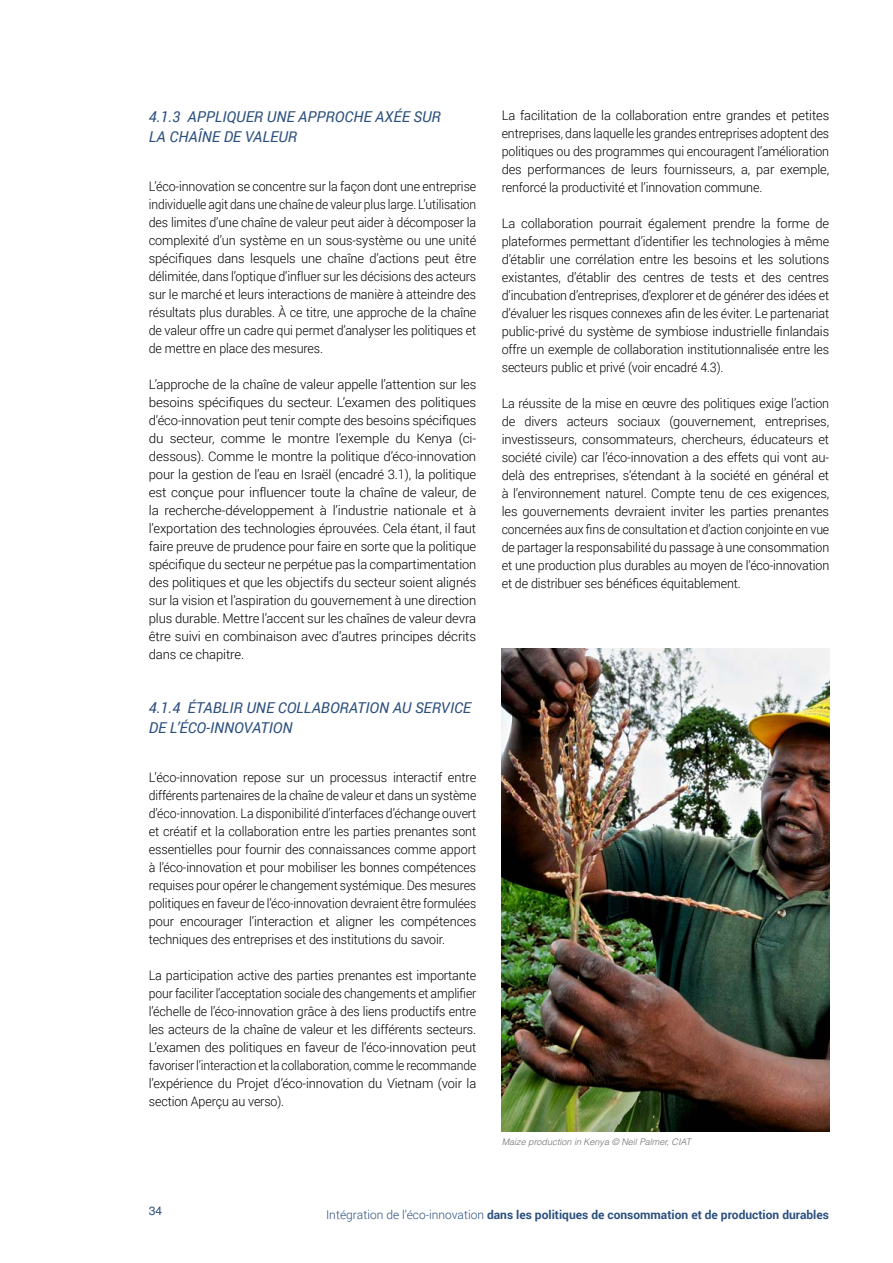
<style>
.page{position:relative;width:893px;height:1263px;background:#fff}
.page>*{position:absolute;margin:0;border:0;box-sizing:border-box;transform-origin:0 0}
.Chapter_Subtitle_Lev{font:italic 15px/19.5px "Roboto";color:#2d517e}
.Main_body{font:300 13.2px/18px "Roboto";letter-spacing:-.01em;color:#000;text-align:justify}
.Main_body-2{font:300 13.2px/18px "Roboto";letter-spacing:-.01em;color:#000;text-align:justify;scale:.95 1}
.Main_body-3{font:300 13.2px/18px "Roboto";letter-spacing:-.01em;color:#000;text-align:justify;scale:.96 1}
.t1{font:700 12px "Roboto";color:#2d517e}
.t2{font:12px "Helvetica LT Std";color:#2d517e}
.Credits{font:italic 300 9px "Helvetica LT Std";color:#6e6e6e}
.s1{font-weight:300}
</style>
<div class="page">
<img style="left:502px;top:649px;width:327px;height:482px">
<p class="Chapter_Subtitle_Lev" style="left:149px;top:106px;width:294px">4.1.3 APPLIQUER UNE APPROCHE AXÉE SUR<br>LA CHAÎNE DE VALEUR</p>
<p class="Main_body-2" style="left:149px;top:177px;width:346px">L’éco-innovation se concentre sur la façon dont une entreprise individuelle agit dans une chaîne de valeur plus large. L’utilisation des limites d’une chaîne de valeur peut aider à décomposer la complexité d’un système en un sous-système ou une unité spécifiques dans lesquels une chaîne d’actions peut être délimitée, dans l’optique d’influer sur les décisions des acteurs sur le marché et leurs interactions de manière à atteindre des résultats plus durables. À ce titre, une approche de la chaîne de valeur offre un cadre qui permet d’analyser les politiques et de mettre en place des mesures.</p>
<p class="Main_body" style="left:149px;top:375px;width:329px">L’approche de la chaîne de valeur appelle l’attention sur les besoins spécifiques du secteur. L’examen des politiques d’éco-innovation peut tenir compte des besoins spécifiques du secteur, comme le montre l’exemple du Kenya (ci&shy;dessous). Comme le montre la politique d’éco-innovation pour la gestion de l’eau en Israël (encadré 3.1), la politique est conçue pour influencer toute la chaîne de valeur, de la recherche-développement à l’industrie nationale et à l’exportation des technologies éprouvées. Cela étant, il faut faire preuve de prudence pour faire en sorte que la politique spécifique du secteur ne perpétue pas la compartimentation des politiques et que les objectifs du secteur soient alignés sur la vision et l’aspiration du gouvernement à une direction plus durable. Mettre l’accent sur les chaînes de valeur devra être suivi en combinaison avec d’autres principes décrits dans ce chapitre.</p>
<p class="Chapter_Subtitle_Lev" style="left:149px;top:697px;width:324px">4.1.4 ÉTABLIR UNE COLLABORATION AU SERVICE<br>DE L’ÉCO-INNOVATION</p>
<p class="Main_body" style="left:149px;top:768px;width:329px">L’éco-innovation repose sur un processus interactif entre différents partenaires de la chaîne de valeur et dans un système d’éco-innovation. La disponibilité d’interfaces d’échange ouvert et créatif et la collaboration entre les parties prenantes sont essentielles pour fournir des connaissances comme apport à l’éco-innovation et pour mobiliser les bonnes compétences requises pour opérer le changement systémique. Des mesures politiques en faveur de l’éco-innovation devraient être formulées pour encourager l’interaction et aligner les compétences techniques des entreprises et des institutions du savoir.</p>
<p class="Main_body-3" style="left:149px;top:966px;width:343px">La participation active des parties prenantes est importante pour faciliter l’acceptation sociale des changements et amplifier l’échelle de l’éco-innovation grâce à des liens productifs entre les acteurs de la chaîne de valeur et les différents secteurs.<br>L’examen des politiques en faveur de l’éco-innovation peut favoriser l’interaction et la collaboration, comme le recommande l’expérience du Projet d’éco-innovation du Vietnam (voir la section Aperçu au verso).</p>
<p class="Main_body" style="left:502px;top:106px;width:329px">La facilitation de la collaboration entre grandes et petites entreprises, dans laquelle les grandes entreprises adoptent des politiques ou des programmes qui encouragent l’amélioration des performances de leurs fournisseurs, a, par exemple, renforcé la productivité et l’innovation commune.</p>
<p class="Main_body" style="left:502px;top:214px;width:329px">La collaboration pourrait également prendre la forme de plateformes permettant d’identifier les technologies à même d’établir une corrélation entre les besoins et les solutions existantes, d’établir des centres de tests et des centres d’incubation d’entreprises, d’explorer et de générer des idées et d’évaluer les risques connexes afin de les éviter. Le partenariat public-privé du système de symbiose industrielle finlandais offre un exemple de collaboration institutionnalisée entre les secteurs public et privé (voir encadré 4.3).</p>
<p class="Main_body-2" style="left:502px;top:394px;width:346px">La réussite de la mise en œuvre des politiques exige l’action de divers acteurs sociaux (gouvernement, entreprises, investisseurs, consommateurs, chercheurs, éducateurs et société civile) car l’éco-innovation a des effets qui vont au&shy;delà des entreprises, s’étendant à la société en général et à l’environnement naturel. Compte tenu de ces exigences, les gouvernements devraient inviter les parties prenantes concernées aux fins de consultation et d’action conjointe en vue de partager la responsabilité du passage à une consommation et une production plus durables au moyen de l’éco-innovation et de distribuer ses bénéfices équitablement.</p>
<p class="Credits" style="left:502px;top:1136px;width:190px">Maize production in Kenya © Neil Palmer, CIAT</p>
<p class="t2" style="left:149px;top:1203px;width:15px">34</p>
<p class="t1" style="left:326px;top:1206px;width:504px"><span class="s1">Intégration de l’éco-innovation</span> dans les politiques de consommation et de production durables</p>
</div>
